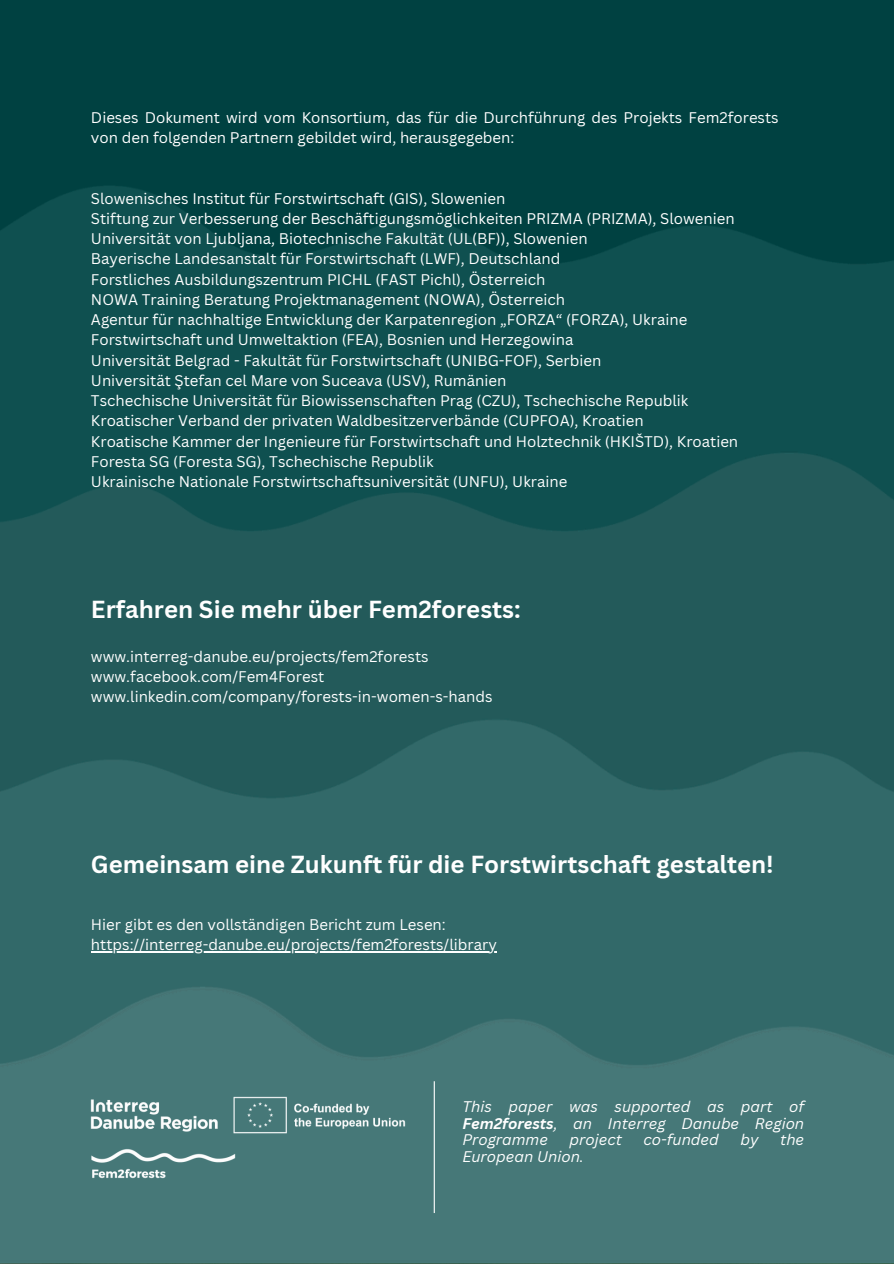
<style>
.page{position:relative;width:894px;height:1264px;background:#fff}
.page>*{position:absolute;margin:0;border:0;box-sizing:border-box;transform-origin:0 0}
.t1{font:700 24px "Canva Sans";color:#fff}
.t2{font:15px/20.2px "Canva Sans";color:#fff}
.t3{font:italic 15px/16.8px "Canva Sans";color:#fff;text-align:justify}
.s1{font-weight:700}
</style>
<div class="page">
<img style="left:0;top:0;width:893px;height:1263px">
<hr style="left:91px;top:951px;width:331px;height:1px;background:#fff">
<hr style="left:422px;top:951px;width:74px;height:1px;background:#fff">
<img style="left:75px;top:1081px;width:346px;height:113px">
<hr style="left:433px;top:1081px;width:1px;height:131px;background:#fff">
<p class="t2" style="left:91px;top:107px;width:689px">Dieses Dokument wird vom Konsortium, das für die Durchführung des Projekts Fem2forests von den folgenden Partnern gebildet wird, herausgegeben:</p>
<p class="t2" style="left:91px;top:188px;width:416px">Slowenisches Institut für Forstwirtschaft (GIS), Slowenien</p>
<p class="t2" style="left:91px;top:208px;width:645px">Stiftung zur Verbesserung der Beschäftigungsmöglichkeiten PRIZMA (PRIZMA), Slowenien</p>
<p class="t2" style="left:91px;top:228px;width:498px">Universität von Ljubljana, Biotechnische Fakultät (UL(BF)), Slowenien</p>
<p class="t2" style="left:91px;top:248px;width:471px">Bayerische Landesanstalt für Forstwirtschaft (LWF), Deutschland</p>
<p class="t2" style="left:91px;top:269px;width:456px">Forstliches Ausbildungszentrum PICHL (FAST Pichl), Österreich</p>
<p class="t2" style="left:91px;top:289px;width:475px">NOWA Training Beratung Projektmanagement (NOWA), Österreich</p>
<p class="t2" style="left:91px;top:309px;width:597px">Agentur für nachhaltige Entwicklung der Karpatenregion „FORZA“ (FORZA), Ukraine</p>
<p class="t2" style="left:91px;top:329px;width:484px">Forstwirtschaft und Umweltaktion (FEA), Bosnien und Herzegowina</p>
<p class="t2" style="left:91px;top:350px;width:512px">Universität Belgrad - Fakultät für Forstwirtschaft (UNIBG-FOF), Serbien</p>
<p class="t2" style="left:91px;top:370px;width:417px">Universität Ştefan cel Mare von Suceava (USV), Rumänien</p>
<p class="t2" style="left:91px;top:390px;width:598px">Tschechische Universität für Biowissenschaften Prag (CZU), Tschechische Republik</p>
<p class="t2" style="left:91px;top:410px;width:554px">Kroatischer Verband der privaten Waldbesitzerverbände (CUPFOA), Kroatien</p>
<p class="t2" style="left:91px;top:431px;width:648px">Kroatische Kammer der Ingenieure für Forstwirtschaft und Holztechnik (HKIŠTD), Kroatien</p>
<p class="t2" style="left:91px;top:451px;width:344px">Foresta SG (Foresta SG), Tschechische Republik</p>
<p class="t2" style="left:91px;top:471px;width:478px">Ukrainische Nationale Forstwirtschaftsuniversität (UNFU), Ukraine</p>
<h1 class="t1" style="left:91px;top:592px;width:431px">Erfahren Sie mehr über Fem2forests:</h1>
<p class="t2" style="left:91px;top:645px;width:339px">www.interreg-danube.eu/projects/fem2forests</p>
<p class="t2" style="left:91px;top:666px;width:235px">www.facebook.com/Fem4Forest</p>
<p class="t2" style="left:91px;top:686px;width:403px">www.linkedin.com/company/forests-in-women-s-hands</p>
<h1 class="t1" style="left:91px;top:847px;width:684px">Gemeinsam eine Zukunft für die Forstwirtschaft gestalten!</h1>
<p class="t2" style="left:91px;top:913px;width:356px">Hier gibt es den vollständigen Bericht zum Lesen:</p>
<p class="t2" style="left:91px;top:933px;width:407px">https://interreg-danube.eu/projects/fem2forests/library</p>
<p class="t3" style="left:462px;top:1097px;width:343px">This paper was supported as part of <span class="s1">Fem2forests</span>, an Interreg Danube Region Programme</p>
<p class="t3" style="left:569px;top:1131px;width:54px">project</p>
<p class="t3" style="left:643px;top:1131px;width:77px">co-funded</p>
<p class="t3" style="left:740px;top:1131px;width:20px">by</p>
<p class="t3" style="left:780px;top:1131px;width:26px">the</p>
<p class="t3" style="left:462px;top:1148px;width:123px">European Union.</p>
</div>
